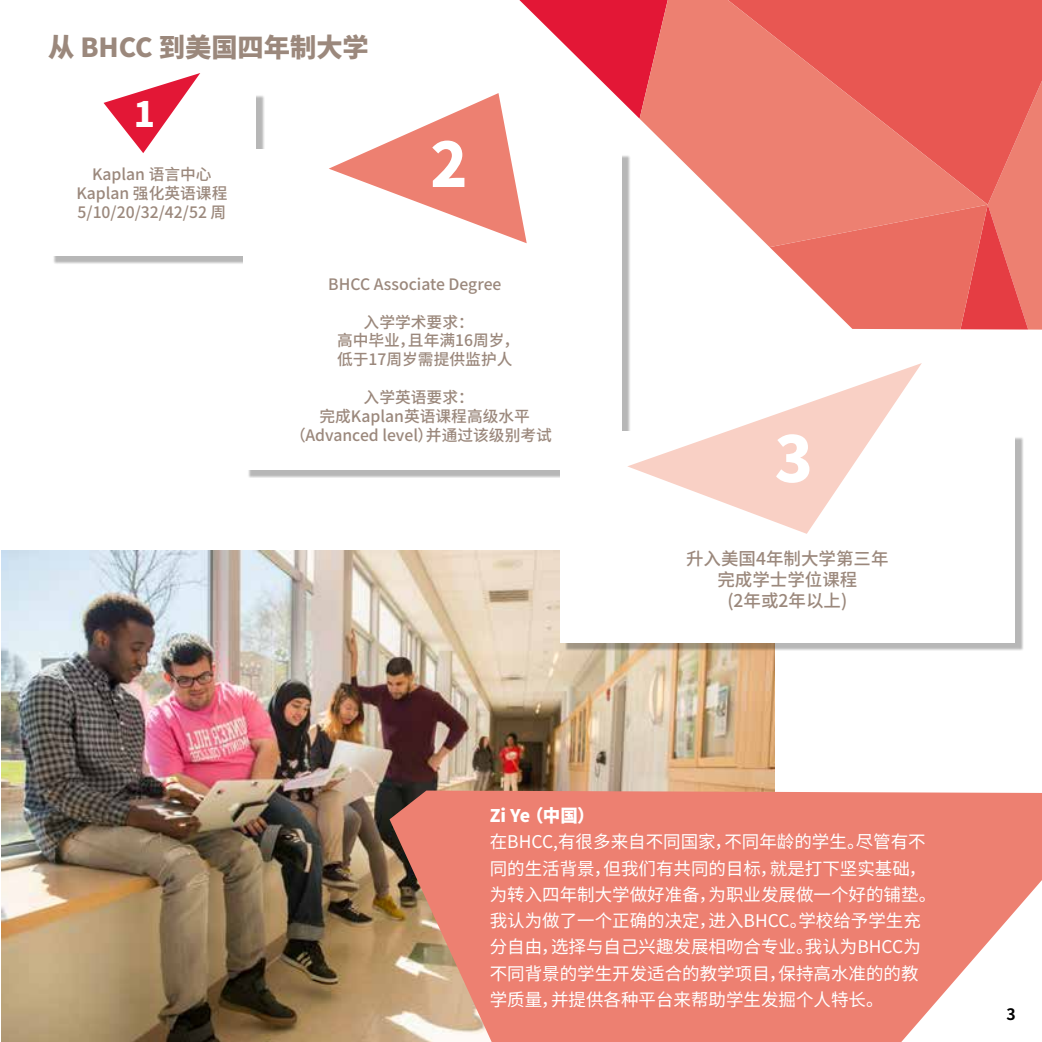
<style>
.page{position:relative;width:1042px;height:1042px;background:#fff}
.page>*{position:absolute;margin:0;border:0;box-sizing:border-box;transform-origin:0 0}
.t1{font:900 63px "Noto Sans Hans";color:#fff}
.t2{font:900 61.25px "Noto Sans Hans";color:#fff}
.t3{font:900 35px "Noto Sans Hans";color:#fff}
.t4{font:900 26.25px "Noto Sans Hans";color:#9b887c}
.t5{font:17.5px/26.2px "Noto Sans Hans";color:#fff}
.t6{font:500 17.5px/21px "Noto Sans Hans";color:#9b887c;text-align:center}
.t7{font:900 17.5px "Noto Sans Hans";color:#fff}
.t8{font:500 15.75px/18.9px "Noto Sans Hans";color:#9b887c;text-align:center}
.t9{font:700 15.75px "Noto Sans Hans";color:#000}
</style>
<div class="page">
<img style="left:2px;top:550px;width:772px;height:492px">
<div style="left:988px;top:0;width:54px;height:81px;background:#e85752"></div>
<svg style="left:769px;top:81px;width:273px;height:249px;background:#ec7a72"></svg>
<svg style="left:668px;top:0;width:320px;height:247px;background:#ec796e"></svg>
<div style="left:53px;top:95px;width:212px;height:170px;background:#000;opacity:.29"></div>
<div style="left:48px;top:90px;width:208px;height:165px;background:#fff"></div>
<div style="left:248px;top:154px;width:383px;height:324px;background:#000;opacity:.29"></div>
<div style="left:243px;top:150px;width:378px;height:319px;background:#fff"></div>
<div style="left:565px;top:436px;width:458px;height:215px;background:#000;opacity:.29"></div>
<div style="left:560px;top:432px;width:454px;height:210px;background:#fff"></div>
<svg style="left:104px;top:73px;width:96px;height:80px"></svg>
<svg style="left:329px;top:0;width:339px;height:243px"></svg>
<svg style="left:627px;top:363px;width:295px;height:171px"></svg>
<svg style="left:389px;top:790px;width:653px;height:252px;background:#ea8b7c"></svg>
<h3 class="t4" style="left:48px;top:32px;width:322px">从 BHCC 到美国四年制大学</h3>
<h3 class="t3" style="left:134px;top:94px;width:23px">1</h3>
<p class="t8" style="left:76px;top:165px;width:153px">Kaplan 语言中心<br>Kaplan 强化英语课程<br>5/10/20/32/42/52 周</p>
<h2 class="t2" style="left:430px;top:130px;width:39px">2</h2>
<p class="t8" style="left:328px;top:275px;width:175px">BHCC Associate Degree</p>
<p class="t8" style="left:337px;top:313px;width:184px;text-align:left;text-indent:27px">入学学术要求：<br>高中毕业，且年满16周岁，低于17周岁需提供监护人</p>
<p class="t8" style="left:290px;top:388px;width:263px">入学英语要求：<br>完成Kaplan英语课程高级水平（Advanced level）并通过该级别考试</p>
<h1 class="t1" style="left:774px;top:423px;width:40px">3</h1>
<p class="t6" style="left:686px;top:548px;width:204px">升入美国4年制大学第三年完成学士学位课程<br>(2年或2年以上)</p>
<p class="t7" style="left:490px;top:806px;width:106px">Zi Ye （中国）</p>
<p class="t5" style="left:490px;top:829px;width:448px">在BHCC,有很多来自不同国家，不同年龄的学生。尽管有不同的生活背景，但我们有共同的目标，就是打下坚实基础，为转入四年制大学做好准备，为职业发展做一个好的铺垫。我认为做了一个正确的决定，进入BHCC。学校给予学生充分自由，选择与自己兴趣发展相吻合专业。我认为BHCC为不同背景的学生开发适合的教学项目，保持高水准的的教学质量，并提供各种平台来帮助学生发掘个人特长。</p>
<p class="t9" style="left:1006px;top:1005px;width:11px">3</p>
</div>
